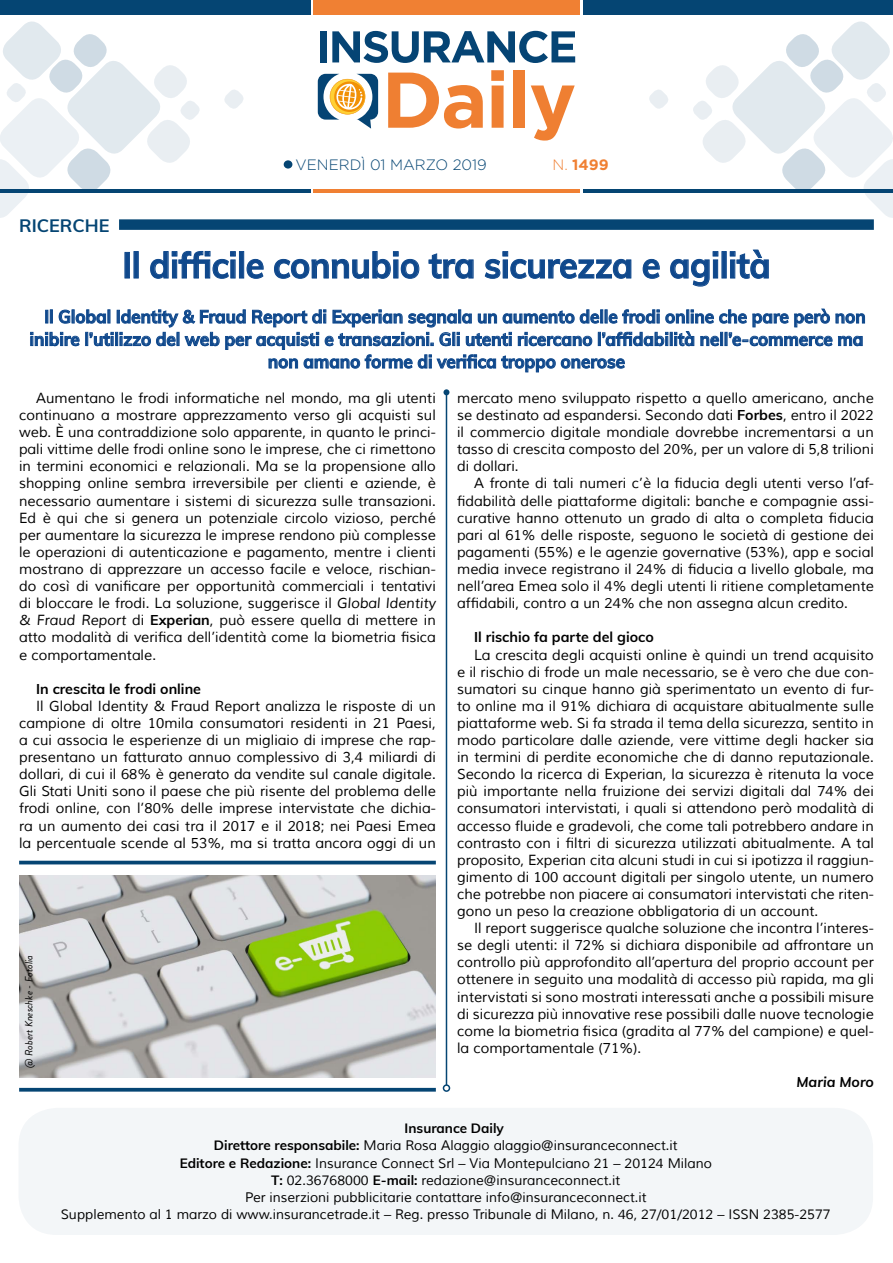
<style>
.page{position:relative;width:893px;height:1263px;background:#fff}
.page>*{position:absolute;margin:0;border:0;box-sizing:border-box;transform-origin:0 0}
.t1{font:700 36px "Muli";letter-spacing:-.01em;color:#0f488c;scale:.95 1}
.t2{font:700 18px "Muli";color:#0f488c;scale:.95 1}
.t3{font:700 18px "Muli";color:#054573}
.t4{font:300 15px "Gotham";color:#054573}
.t5{font:700 15px "Gotham";color:#f08033}
.t6{font:14.25px/17.1px "Muli";color:#000;text-align:justify}
.t7{font:700 14.25px "Muli";color:#000}
.t8{font:italic 700 14.25px "Muli";color:#000}
.t9{font:13.5px "Muli";color:#000}
.t10{font:700 13.5px "Muli";color:#000}
.t11{font:italic 10.5px "Brandon Grotesque";color:#000}
.s1{font-weight:300}
.s2{font-style:italic}
.s3{font-weight:700}
</style>
<div class="page">
<div style="left:0;top:0;width:310px;height:15px;background:#054573"></div>
<div style="left:313px;top:0;width:266px;height:15px;background:#f08033"></div>
<hr style="left:0;top:189px;width:310px;height:3px;background:#054573">
<hr style="left:313px;top:189px;width:266px;height:3px;background:#f08033">
<div style="left:284px;top:160px;width:8px;height:9px;background:#054573;border-radius:50%"></div>
<svg style="left:649px;top:90px;width:19px;height:19px"></svg>
<svg style="left:224px;top:90px;width:20px;height:19px"></svg>
<svg style="left:691px;top:21px;width:202px;height:197px"></svg>
<svg style="left:0;top:21px;width:202px;height:197px"></svg>
<svg style="left:318px;top:74px;width:60px;height:55px"></svg>
<svg style="left:388px;top:73px;width:95px;height:56px"></svg>
<svg style="left:491px;top:70px;width:13px;height:58px"></svg>
<div style="left:513px;top:70px;width:12px;height:58px;background:#ef7f32"></div>
<svg style="left:531px;top:85px;width:44px;height:56px"></svg>
<div style="left:320px;top:31px;width:6px;height:31px;background:#054474"></div>
<svg style="left:332px;top:31px;width:243px;height:32px"></svg>
<hr style="left:583px;top:189px;width:310px;height:3px;background:#054573">
<div style="left:583px;top:0;width:310px;height:15px;background:#054573"></div>
<div style="left:18px;top:1108px;width:855px;height:127px;background:#f3f6f8;border-radius:38px"></div>
<div style="left:119px;top:219px;width:755px;height:11px;background:#054573"></div>
<div style="left:125px;top:252px;width:5px;height:26px;border:1px solid #0f488c"></div>
<div style="left:134px;top:251px;width:5px;height:27px;border:1px solid #0f488c"></div>
<svg style="left:150px;top:251px;width:86px;height:28px"></svg>
<div style="left:239px;top:251px;width:5px;height:27px;border:1px solid #0f488c"></div>
<svg style="left:246px;top:259px;width:18px;height:20px"></svg>
<svg style="left:274px;top:251px;width:146px;height:28px"></svg>
<svg style="left:428px;top:253px;width:46px;height:26px"></svg>
<svg style="left:484px;top:251px;width:148px;height:28px"></svg>
<svg style="left:642px;top:259px;width:18px;height:20px"></svg>
<svg style="left:670px;top:251px;width:48px;height:36px"></svg>
<svg style="left:730px;top:249px;width:39px;height:30px"></svg>
<svg style="left:30px;top:309px;width:835px;height:63px"></svg>
<hr style="left:446px;top:392px;width:1px;height:693px;background:#054573">
<svg style="left:443px;top:389px;width:6px;height:6px"></svg>
<div style="left:443px;top:1084px;width:7px;height:8px;border:2px solid #054573;border-radius:50%"></div>
<hr style="left:19px;top:861px;width:417px;height:3px;background:#054573">
<hr style="left:19px;top:1088px;width:417px;height:3px;background:#054573">
<img style="left:19px;top:875px;width:417px;height:202px">
<p class="t3" style="left:19px;top:213px;width:92px">RICERCHE</p>
<p class="t4" style="left:296px;top:157px;width:193px">VENERDÌ 01 MARZO 2019</p>
<p class="t5" style="left:552px;top:156px;width:58px"><span class="s1">N.</span> 1499</p>
<h1 class="t1" style="left:122px;top:239px;width:684px">Il difficile connubio tra sicurezza e agilità</h1>
<p class="t2" style="left:44px;top:303px;width:866px">Il Global Identity &amp; Fraud Report di Experian segnala un aumento delle frodi online che pare però non</p>
<p class="t2" style="left:30px;top:326px;width:879px">inibire l’utilizzo del web per acquisti e transazioni. Gli utenti ricercano l’affidabilità nell’e-commerce ma</p>
<p class="t2" style="left:268px;top:348px;width:377px">non amano forme di verifica troppo onerose</p>
<p class="t6" style="left:19px;top:390px;width:418px;text-indent:17px">Aumentano le frodi informatiche nel mondo, ma gli utenti continuano a mostrare apprezzamento verso gli acquisti sul web. È una contraddizione solo apparente, in quanto le princi&shy;pali vittime delle frodi online sono le imprese, che ci rimettono in termini economici e relazionali. Ma se la propensione allo shopping online sembra irreversibile per clienti e aziende, è necessario aumentare i sistemi di sicurezza sulle transazioni.<br>Ed è qui che si genera un potenziale circolo vizioso, perché per aumentare la sicurezza le imprese rendono più complesse le operazioni di autenticazione e pagamento, mentre i clienti mostrano di apprezzare un accesso facile e veloce, rischian&shy;do così di vanificare per opportunità commerciali i tentativi di bloccare le frodi. La soluzione, suggerisce il <span class="s2">Global Identity &amp; Fraud Report</span> di <span class="s3">Experian</span>, può essere quella di mettere in atto modalità di verifica dell’identità come la biometria fisica e comportamentale.</p>
<p class="t7" style="left:36px;top:678px;width:166px">In crescita le frodi online</p>
<p class="t6" style="left:19px;top:698px;width:418px;text-indent:17px">Il Global Identity &amp; Fraud Report analizza le risposte di un campione di oltre 10mila consumatori residenti in 21 Paesi, a cui associa le esperienze di un migliaio di imprese che rap&shy;presentano un fatturato annuo complessivo di 3,4 miliardi di dollari, di cui il 68% è generato da vendite sul canale digitale.<br>Gli Stati Uniti sono il paese che più risente del problema delle frodi online, con l’80% delle imprese intervistate che dichia&shy;ra un aumento dei casi tra il 2017 e il 2018; nei Paesi Emea la percentuale scende al 53%, ma si tratta ancora oggi di un</p>
<p class="t11" style="left:22px;top:1068px;width:114px;rotate:-90deg">@ Robert Kneschke - Fotolia</p>
<p class="t6" style="left:457px;top:390px;width:418px">mercato meno sviluppato rispetto a quello americano, anche se destinato ad espandersi. Secondo dati <span class="s3">Forbes</span>, entro il 2022 il commercio digitale mondiale dovrebbe incrementarsi a un tasso di crescita composto del 20%, per un valore di 5,8 trilioni di dollari.</p>
<p class="t6" style="left:457px;top:475px;width:418px;text-indent:17px">A fronte di tali numeri c’è la fiducia degli utenti verso l’af&shy;fidabilità delle piattaforme digitali: banche e compagnie assi&shy;curative hanno ottenuto un grado di alta o completa fiducia pari al 61% delle risposte, seguono le società di gestione dei pagamenti (55%) e le agenzie governative (53%), app e social media invece registrano il 24% di fiducia a livello globale, ma nell’area Emea solo il 4% degli utenti li ritiene completamente affidabili, contro a un 24% che non assegna alcun credito.</p>
<p class="t7" style="left:474px;top:627px;width:181px">Il rischio fa parte del gioco</p>
<p class="t6" style="left:457px;top:646px;width:418px;text-indent:17px">La crescita degli acquisti online è quindi un trend acquisito e il rischio di frode un male necessario, se è vero che due con&shy;sumatori su cinque hanno già sperimentato un evento di fur&shy;to online ma il 91% dichiara di acquistare abitualmente sulle piattaforme web. Si fa strada il tema della sicurezza, sentito in modo particolare dalle aziende, vere vittime degli hacker sia in termini di perdite economiche che di danno reputazionale.<br>Secondo la ricerca di Experian, la sicurezza è ritenuta la voce più importante nella fruizione dei servizi digitali dal 74% dei consumatori intervistati, i quali si attendono però modalità di accesso fluide e gradevoli, che come tali potrebbero andare in contrasto con i filtri di sicurezza utilizzati abitualmente. A tal proposito, Experian cita alcuni studi in cui si ipotizza il raggiun&shy;gimento di 100 account digitali per singolo utente, un numero che potrebbe non piacere ai consumatori intervistati che riten&shy;gono un peso la creazione obbligatoria di un account.</p>
<p class="t6" style="left:457px;top:920px;width:418px;text-indent:17px">Il report suggerisce qualche soluzione che incontra l’interes&shy;se degli utenti: il 72% si dichiara disponibile ad affrontare un controllo più approfondito all’apertura del proprio account per ottenere in seguito una modalità di accesso più rapida, ma gli intervistati si sono mostrati interessati anche a possibili misure di sicurezza più innovative rese possibili dalle nuove tecnologie come la biometria fisica (gradita al 77% del campione) e quel&shy;la comportamentale (71%).</p>
<p class="t8" style="left:796px;top:1071px;width:79px">Maria Moro</p>
<p class="t10" style="left:405px;top:1118px;width:101px">Insurance Daily</p>
<p class="t9" style="left:214px;top:1137px;width:465px"><span class="s3">Direttore responsabile:</span> Maria Rosa Alaggio alaggio@insuranceconnect.it</p>
<p class="t9" style="left:180px;top:1154px;width:534px"><span class="s3">Editore e Redazione:</span> Insurance Connect Srl – Via Montepulciano 21 – 20124 Milano</p>
<p class="t9" style="left:271px;top:1172px;width:351px"><span class="s3">T:</span> 02.36768000 <span class="s3">E-mail:</span> redazione@insuranceconnect.it</p>
<p class="t9" style="left:245px;top:1189px;width:403px">Per inserzioni pubblicitarie contattare info@insuranceconnect.it</p>
<p class="t9" style="left:61px;top:1206px;width:771px">Supplemento al 1 marzo di www.insurancetrade.it – Reg. presso Tribunale di Milano, n. 46, 27/01/2012 – ISSN 2385-2577</p>
</div>
